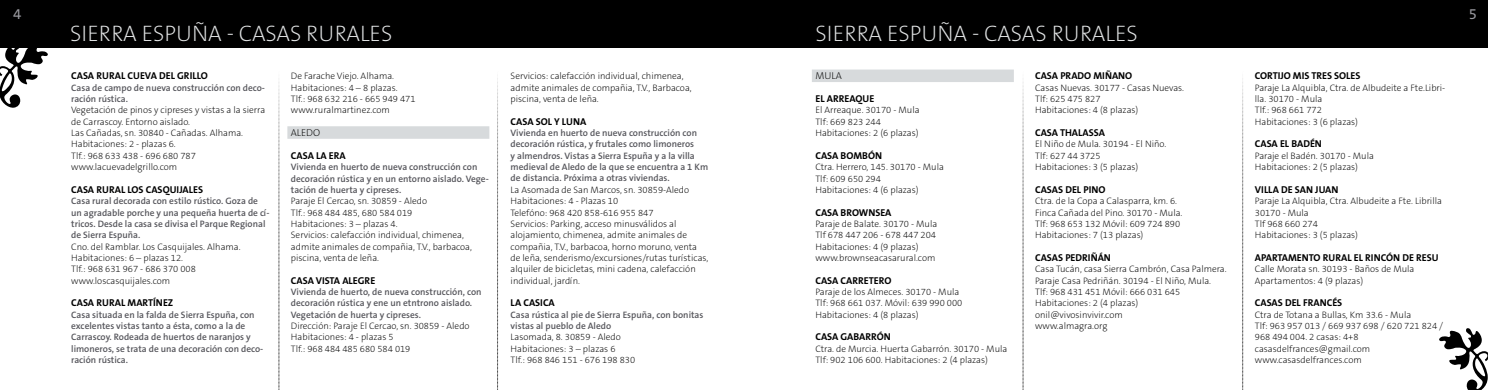
<style>
.page{position:relative;width:1488px;height:390px;background:#fff}
.page>*{position:absolute;margin:0;border:0;box-sizing:border-box;transform-origin:0 0}
.t1{font:95px "Woodtype Ornaments Std";color:#000}
.t2{font:200 22.5px "The Sans B2";color:#e2e4e5}
.t3{font:15px "The Sans B5 Plain";color:#98989e}
.t4{font:700 10px "The Sans B7";color:#000}
.t5{font:200 10px "The Sans B2";color:#000}
.t6{font:200 9.38px/11.4px "The Sans B2";color:#000}
.t7{font:600 9.38px/11.4px "The Sans B6";color:#55555b}
</style>
<div class="page">
<div style="left:0;top:0;width:744px;height:48px;background:#000"></div>
<svg style="left:279px;top:86px;width:1px;height:304px"></svg>
<svg style="left:497px;top:78px;width:2px;height:312px"></svg>
<div style="left:744px;top:0;width:744px;height:48px;background:#000"></div>
<svg style="left:1023px;top:82px;width:1px;height:308px"></svg>
<svg style="left:1242px;top:78px;width:2px;height:312px"></svg>
<div style="left:812px;top:70px;width:202px;height:12px;background:#d7dadc"></div>
<div style="left:287px;top:126px;width:202px;height:13px;background:#d7dadc"></div>
<h3 class="t3" style="left:13px;top:6px;width:10px">4</h3>
<h1 class="t1" style="left:-2px;top:37px;width:52px">•</h1>
<h2 class="t2" style="left:70px;top:21px;width:23px">SIERRA</h2>
<h2 class="t2" style="left:142px;top:21px;width:249px">ESPU ÑA - Casas Rurales</h2>
<h2 class="t2" style="left:815px;top:21px;width:23px">SIERRA</h2>
<h2 class="t2" style="left:887px;top:21px;width:249px">ESPU ÑA - Casas Rurales</h2>
<p class="t4" style="left:71px;top:71px;width:13px">CASA</p>
<p class="t4" style="left:96px;top:71px;width:113px">RURAL CU EVA DEL GRILLO</p>
<p class="t7" style="left:71px;top:82px;width:195px">Casa de campo de nueva construcción con deco&shy;ración rústica.</p>
<p class="t6" style="left:71px;top:105px;width:195px">Vegetación de pinos y cipreses y vistas a la sierra de Carrascoy. E ntorno aislado.<br>Las Cañadas, sn. 30840 - Cañadas. Alhama.<br>Habitaciones: 2 - plazas 6.<br>Tlf.: 968 633 438 - 696 680 787 www.lacuevadelgrillo.com</p>
<p class="t4" style="left:71px;top:184px;width:13px">CASA</p>
<p class="t4" style="left:96px;top:184px;width:63px">RURAL LOS CASQU</p>
<p class="t4" style="left:177px;top:184px;width:27px">IJALES</p>
<p class="t7" style="left:71px;top:196px;width:200px">Casa rural decorada con estilo rústico. Goza de un agradable porche y una pequeña huerta de cí&shy;tricos. Desde la casa se divisa el Parque Regional de Sierra Espuña.</p>
<p class="t6" style="left:71px;top:241px;width:171px">Cno. del Ramblar. Los Casquijales. Alhama.<br>Habitaciones: 6 – plazas 12.<br>Tlf.: 968 631 967 - 686 370 008 www.loscasquijales.com</p>
<p class="t4" style="left:71px;top:297px;width:13px">CASA</p>
<p class="t4" style="left:96px;top:297px;width:78px">RURAL MARTÍNEZ</p>
<p class="t7" style="left:71px;top:309px;width:194px">Casa situada en la falda de Sierra Espuña, con excelentes vistas tanto a ésta, como a la de Carrascoy. Rodeada de huertos de naranjos y limoneros, se trata de una decoración con deco&shy;ración rústica.</p>
<p class="t6" style="left:291px;top:71px;width:126px">De Farache Viejo. Alhama.<br>Habitaciones: 4 – 8 plazas.<br>Tlf.: 968 632 216 - 665 949 471 www.ruralmartinez.com</p>
<p class="t5" style="left:291px;top:127px;width:31px">Aledo</p>
<p class="t4" style="left:291px;top:150px;width:13px">CASA</p>
<p class="t4" style="left:316px;top:150px;width:31px">LA ERA</p>
<p class="t7" style="left:291px;top:161px;width:199px">Vivienda en huerto de nueva construcción con decoración rústica y en un entorno aislado. Vege&shy;tación de huerta y cipreses.</p>
<p class="t6" style="left:291px;top:195px;width:183px">Paraje E l Cercao, sn. 30859 - Aledo<br>Tlf.: 968 484 485, 680 584 019<br>Habitaciones: 3 – plazas 4.<br>Servicios: calefacción individual, chimenea, admite animales de compañia, T.V., barbacoa, piscina, venta de leña.</p>
<p class="t4" style="left:291px;top:275px;width:13px">CASA</p>
<p class="t4" style="left:316px;top:275px;width:61px">VISTA ALEGRE</p>
<p class="t7" style="left:291px;top:286px;width:192px">Vivienda de huerto, de nueva construcción, con decoración rústica y ene un etntrono aislado.<br>Vegetación de huerta y cipreses.</p>
<p class="t6" style="left:291px;top:320px;width:180px">Dirección: Paraje E l Cercao, sn. 30859 - Aledo<br>Habitaciones: 4 - plazas 5<br>Tlf.: 968 484 485 680 584 019</p>
<p class="t6" style="left:511px;top:71px;width:183px">Servicios: calefacción individual, chimenea, admite animales de compañia, T.V., Barbacoa, piscina, venta de leña.</p>
<p class="t4" style="left:511px;top:116px;width:13px">CASA</p>
<p class="t4" style="left:536px;top:116px;width:52px">SOL Y LUNA</p>
<p class="t7" style="left:511px;top:127px;width:199px">Vivienda en huerto de nueva construcción con decoración rústica, y frutales como limoneros<br>y almendros. Vistas a Sierra Espuña y a la villa medieval de Aledo de la que se encuentra a 1 Km de distancia. Próxima a otras viviendas.</p>
<p class="t6" style="left:511px;top:184px;width:199px">La Asomada de San Marcos, sn. 30859-Aledo Habitaciones: 4 - Plazas 10<br>Telefóno: 968 420 858-616 955 847<br>Servicios: Parking, acceso minusválidos al alojamiento, chimenea, admite animales de compañia, T.V., barbacoa, horno moruno, venta de leña, senderismo/excursiones/rutas turísticas, alquiler de bicicletas, mini cadena, calefacción individual, jardín.</p>
<p class="t4" style="left:511px;top:297px;width:46px">LA CAS ICA</p>
<p class="t7" style="left:511px;top:309px;width:194px">Casa rústica al pie de Sierra Espuña, con bonitas vistas al pueblo de Aledo</p>
<p class="t6" style="left:511px;top:332px;width:126px">Lasomada, 8. 30859 - Aledo<br>Habitaciones: 3 – plazas 6<br>Tlf.: 968 846 151 - 676 198 830</p>
<p class="t5" style="left:815px;top:71px;width:28px">Mula</p>
<p class="t4" style="left:815px;top:93px;width:18px">EL ARRE</p>
<p class="t4" style="left:849px;top:93px;width:25px">AQUE</p>
<p class="t6" style="left:815px;top:105px;width:106px">E l Arreaque. 30170 - Mula<br>Tlf: 669 823 244<br>Habitaciones: 2 (6 plazas)</p>
<p class="t4" style="left:815px;top:150px;width:39px">CASA BOMB</p>
<p class="t4" style="left:868px;top:150px;width:14px">ÓN</p>
<p class="t6" style="left:815px;top:161px;width:130px">Ctra. Herrero, 145. 30170 - Mula<br>Tlf: 609 650 294<br>Habitaciones: 4 (6 plazas)</p>
<p class="t4" style="left:815px;top:207px;width:78px">CASA BROWNSEA</p>
<p class="t6" style="left:815px;top:218px;width:123px">Paraje de Balate. 30170 - Mula<br>Tlf 678 447 206 - 678 447 204<br>Habitaciones: 4 (9 plazas) www.brownseacasarural.com</p>
<p class="t4" style="left:815px;top:275px;width:44px">CASA CARRETERO</p>
<p class="t6" style="left:815px;top:286px;width:148px">Paraje de los Almeces. 30170 - Mula<br>Tlf: 968 661 037. Móvil: 639 990 000<br>Habitaciones: 4 (8 plazas)</p>
<p class="t4" style="left:815px;top:331px;width:75px">CASA GABARRÓN</p>
<p class="t6" style="left:815px;top:343px;width:193px">Ctra. de Murcia. Huerta Gabarrón. 30170 - Mula<br>Tlf: 902 106 600. Habitaciones: 2 (4 plazas)</p>
<p class="t4" style="left:1035px;top:71px;width:91px">CASA PRADO MIÑANO</p>
<p class="t6" style="left:1035px;top:82px;width:151px">Casas Nuevas. 30177 - Casas Nuevas.<br>Tlf: 625 475 827<br>Habitaciones: 4 (8 plazas)</p>
<p class="t4" style="left:1035px;top:127px;width:71px">CASA THALASSA</p>
<p class="t6" style="left:1035px;top:139px;width:133px">El Niño de Mula. 30194 - El Niño.<br>Tlf: 627 44 3725<br>Habitaciones: 3 (5 plazas)</p>
<p class="t4" style="left:1035px;top:184px;width:37px">CASAS DEL</p>
<p class="t4" style="left:1083px;top:184px;width:7px">PINO</p>
<p class="t6" style="left:1035px;top:196px;width:149px">Ctra. de la Copa a Calasparra, km. 6.<br>Finca Cañada del Pino. 30170 - Mula.<br>Tlf: 968 653 132 Móvil: 609 724 890<br>Habitaciones: 7 (13 plazas)</p>
<p class="t4" style="left:1035px;top:252px;width:36px">CASAS PEDRI</p>
<p class="t4" style="left:1091px;top:252px;width:15px">ÑÁN</p>
<p class="t6" style="left:1035px;top:264px;width:193px">Casa Tucán, casa Sierra Cambrón, Casa Palmera.<br>Paraje Casa Pedriñán. 30194 - E l Niño, Mula.<br>Tlf: 968 431 451 Móvil: 666 031 645<br>Habitaciones: 2 (4 plazas) onil@vivosinvivir.com<br>www.almagra.org</p>
<h3 class="t3" style="left:1468px;top:6px;width:10px">5</h3>
<p class="t4" style="left:1255px;top:71px;width:12px">CORTIJO</p>
<p class="t4" style="left:1293px;top:71px;width:48px">MIS TRES SOLE</p>
<p class="t4" style="left:1355px;top:71px;width:7px">S</p>
<p class="t6" style="left:1255px;top:82px;width:192px">Paraje La Alquibla, Ctra. de Albudeite a Fte.Libri&shy;lla. 30170 - Mula<br>Tlf.: 968 661 772<br>Habitaciones: 3 (6 plazas)</p>
<p class="t4" style="left:1255px;top:139px;width:67px">CASA EL BADÉN</p>
<p class="t6" style="left:1255px;top:150px;width:121px">Paraje el Badén. 30170 - Mula<br>Habitaciones: 2 (5 plazas)</p>
<p class="t4" style="left:1255px;top:184px;width:84px">VILLA DE SAN JUAN</p>
<p class="t6" style="left:1255px;top:196px;width:189px">Paraje La Alquibla, Ctra. Albudeite a Fte. Librilla<br>30170 - Mula<br>Tlf 968 660 274<br>Habitaciones: 3 (5 plazas)</p>
<p class="t4" style="left:1255px;top:252px;width:41px">APARTAMENTO</p>
<p class="t4" style="left:1323px;top:252px;width:117px">RURAL EL RINCÓN DE RESU</p>
<p class="t6" style="left:1255px;top:264px;width:161px">Calle Morata sn. 30193 - Baños de Mula<br>Apartamentos: 4 (9 plazas)</p>
<p class="t4" style="left:1255px;top:297px;width:37px">CASAS DEL</p>
<p class="t4" style="left:1303px;top:297px;width:41px">FRANCÉS</p>
<p class="t6" style="left:1255px;top:309px;width:190px">Ctra de Totana a Bullas, Km 33.6 - Mula<br>Tlf: 963 957 013 / 669 937 698 / 620 721 824 /<br>968 494 004. 2 casas: 4+8 casasdelfrances@gmail.com www.casasdelfrances.com</p>
<h1 class="t1" style="left:1439px;top:322px;width:52px">•</h1>
</div>
